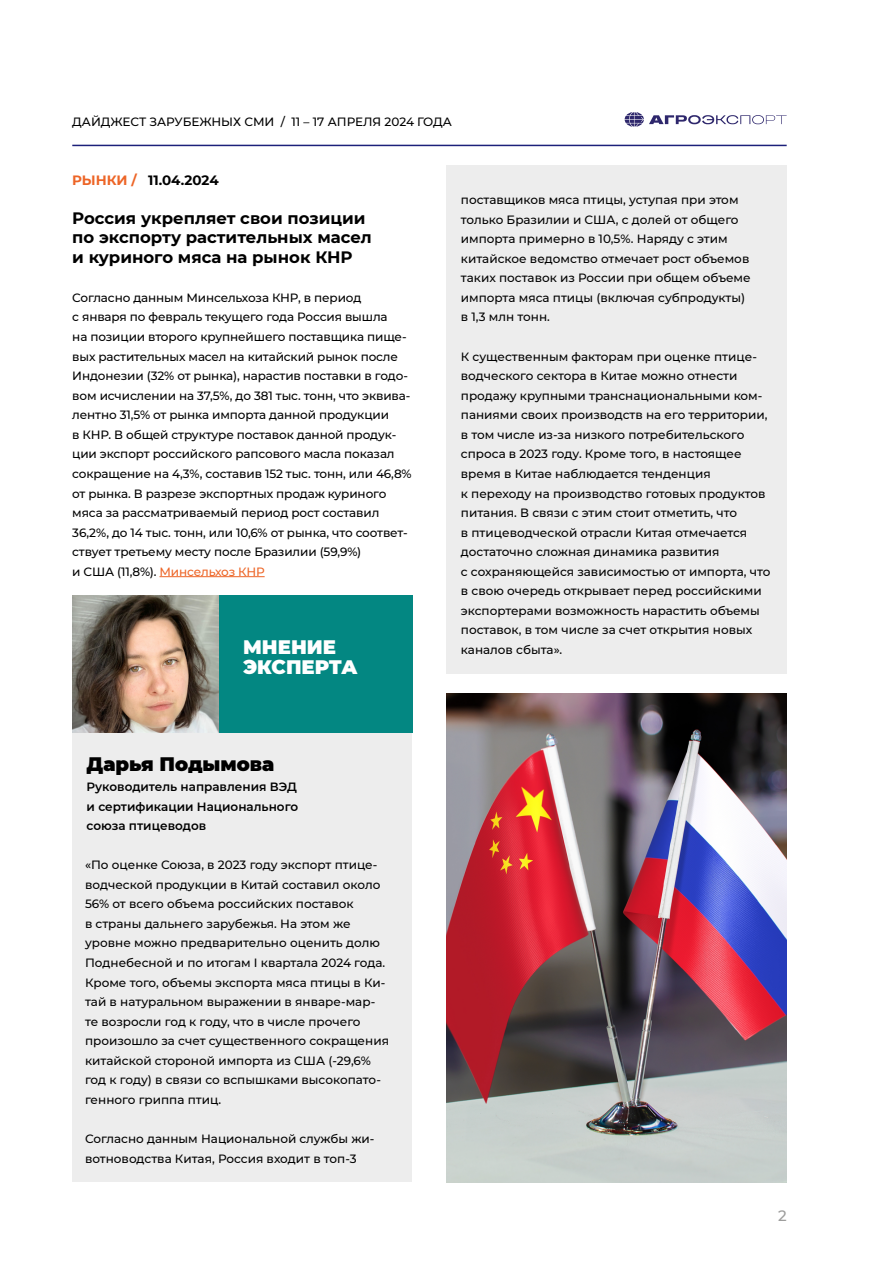
<style>
.page{position:relative;width:893px;height:1263px;background:#fff}
.page>*{position:absolute;margin:0;border:0;box-sizing:border-box;transform-origin:0 0}
.даты_и_разделы{font:900 19.5px "Montserrat";color:#fff}
.Заголовок_новости{font:900 19.5px "Montserrat";color:#000}
.Заголовок_новости-2{font:700 16.5px/19.5px "Montserrat";color:#000}
.t1{font:500 15px "Montserrat";color:#9d9d9c}
.даты_и_разделы-2{font:700 13.5px "Montserrat";color:#000}
.основной_текст{font:500 12px/19.5px "Montserrat";color:#000}
.основной_текст-2{font:600 12px/19.5px "Montserrat";color:#000;text-align:justify}
.Дайджест_росс_сми{font:500 12px "Montserrat";color:#000}
.s1{color:#ed6527}
</style>
<div class="page">
<hr style="left:72px;top:145px;width:715px;height:1px;background:#1c207a">
<svg style="left:625px;top:112px;width:162px;height:15px"></svg>
<hr style="left:159px;top:576px;width:106px;height:1px;background:#ed6527">
<div style="left:72px;top:595px;width:340px;height:587px;background:#ededed"></div>
<div style="left:72px;top:595px;width:340px;height:138px;background:#038782"></div>
<img style="left:72px;top:595px;width:147px;height:138px">
<div style="left:446px;top:165px;width:341px;height:509px;background:#ededed"></div>
<img style="left:446px;top:693px;width:341px;height:489px">
<p class="Дайджест_росс_сми" style="left:72px;top:113px;width:381px">ДАЙДЖЕСТ ЗАРУБЕЖНЫХ СМИ / 11 – 17 АПРЕЛЯ 2024 ГОДА</p>
<p class="даты_и_разделы-2" style="left:72px;top:170px;width:148px"><span class="s1">РЫНКИ /</span> 11.04.2024</p>
<p class="Заголовок_новости-2" style="left:72px;top:207px;width:301px">Россия укрепляет свои позиции по экспорту растительных масел и куриного мяса на рынок КНР</p>
<p class="основной_текст" style="left:72px;top:287px;width:341px">Согласно данным Минсельхоза КНР, в период<br>с января по февраль текущего года Россия вышла<br>на позиции второго крупнейшего поставщика пище&shy;вых растительных масел на китайский рынок после Индонезии (32% от рынка), нарастив поставки в годо&shy;вом исчислении на 37,5%, до 381 тыс. тонн, что эквива&shy;лентно 31,5% от рынка импорта данной продукции<br>в КНР. В общей структуре поставок данной продук&shy;ции экспорт российского рапсового масла показал сокращение на 4,3%, составив 152 тыс. тонн, или 46,8% от рынка. В разрезе экспортных продаж куриного мяса за рассматриваемый период рост составил 36,2%, до 14 тыс. тонн, или 10,6% от рынка, что соответ&shy;ствует третьему месту после Бразилии (59,9%)<br>и США (11,8%). <span class="s1">Минсельхоз КНР</span></p>
<p class="даты_и_разделы" style="left:243px;top:632px;width:94px">МНЕНИЕ</p>
<p class="даты_и_разделы" style="left:243px;top:652px;width:116px">ЭКСПЕРТА</p>
<p class="основной_текст" style="left:461px;top:190px;width:291px">поставщиков мяса птицы, уступая при этом только Бразилии и США, с долей от общего импорта примерно в 10,5%. Наряду с этим китайское ведомство отмечает рост объемов таких поставок из России при общем объеме импорта мяса птицы (включая субпродукты) в 1,3 млн тонн.</p>
<p class="основной_текст" style="left:461px;top:346px;width:311px">К существенным факторам при оценке птице&shy;водческого сектора в Китае можно отнести продажу крупными транснациональными ком&shy;паниями своих производств на его территории, в том числе из-за низкого потребительского спроса в 2023 году. Кроме того, в настоящее время в Китае наблюдается тенденция<br>к переходу на производство готовых продуктов питания. В связи с этим стоит отметить, что<br>в птицеводческой отрасли Китая отмечается достаточно сложная динамика развития<br>с сохраняющейся зависимостью от импорта, что в свою очередь открывает перед российскими экспортерами возможность нарастить объемы поставок, в том числе за счет открытия новых каналов сбыта».</p>
<p class="Заголовок_новости" style="left:87px;top:750px;width:189px">Дарья Подымова</p>
<p class="основной_текст-2" style="left:87px;top:776px;width:213px">Руководитель направления ВЭД и сертификации Национального союза птицеводов</p>
<p class="основной_текст" style="left:85px;top:855px;width:305px">«По оценке Союза, в 2023 году экспорт птице&shy;водческой продукции в Китай составил около 56% от всего объема российских поставок<br>в страны дальнего зарубежья. На этом же уровне можно предварительно оценить долю Поднебесной и по итогам I квартала 2024 года.<br>Кроме того, объемы экспорта мяса птицы в Ки&shy;тай в натуральном выражении в январе-мар&shy;те возросли год к году, что в числе прочего произошло за счет существенного сокращения китайской стороной импорта из США (-29,6% год к году) в связи со вспышками высокопато&shy;генного гриппа птиц.</p>
<p class="основной_текст" style="left:85px;top:1128px;width:291px">Согласно данным Национальной службы жи&shy;вотноводства Китая, Россия входит в топ-3</p>
<p class="t1" style="left:778px;top:1205px;width:10px">2</p>
</div>
